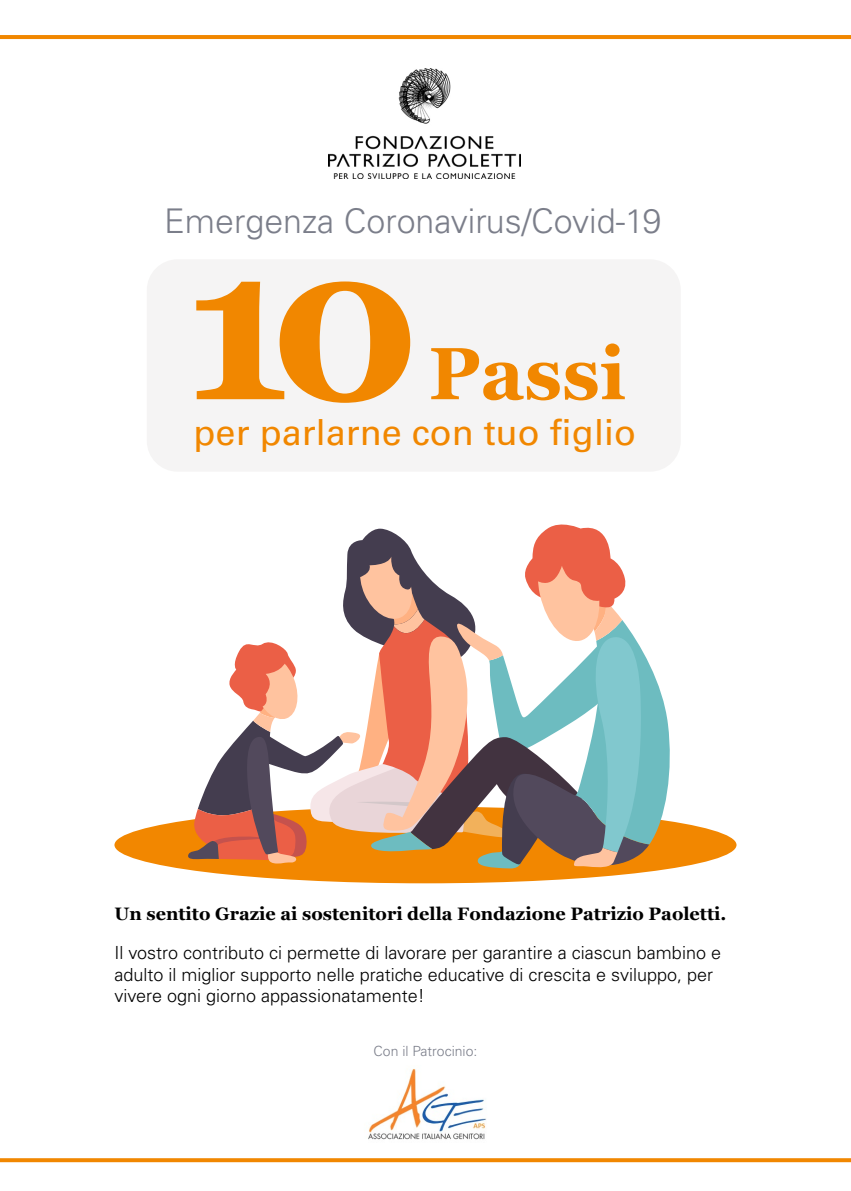
<style>
.page{position:relative;width:851px;height:1191px;background:#fff}
.page>*{position:absolute;margin:0;border:0;box-sizing:border-box;transform-origin:0 0}
.t1{font:700 217.2px "Georgia";color:#f18700}
.t2{font:700 73.6px "Georgia";color:#f18700}
.t3{font:36px "Univers LT Std";color:#f18700}
.t4{font:300 34px "Univers LT Std";color:#7b7e8a}
.t5{font:300 18px/21.6px "Univers LT Std";color:#000}
.t6{font:700 18px "Georgia";color:#000}
.t7{font:300 14px "Univers LT Std";color:#7b7e8a}
</style>
<div class="page">
<svg style="left:0;top:1158px;width:850px;height:4px;background:#f18d0d"></svg>
<hr style="left:0;top:35px;width:850px;height:4px;background:#f18700">
<div style="left:114px;top:806px;width:622px;height:77px;background:#f28700;border-radius:50%"></div>
<div style="left:148px;top:260px;width:531px;height:211px;background:#f5f4f4;border-radius:30px"></div>
<div style="left:147px;top:259px;width:533px;height:213px;border:2px solid #e0dddc;border-radius:30px"></div>
<img style="left:328px;top:69px;width:192px;height:109px">
<svg style="left:187px;top:524px;width:486px;height:347px"></svg>
<img style="left:368px;top:1069px;width:118px;height:71px">
<h3 class="t4" style="left:164px;top:200px;width:498px">Emergenza Coronavirus/Covid-19</h3>
<h1 class="t1" style="left:184px;top:160px;width:239px">10</h1>
<h3 class="t3" style="left:194px;top:410px;width:444px">per parlarne con tuo figlio</h3>
<h2 class="t2" style="left:428px;top:318px;width:199px">Passi</h2>
<p class="t6" style="left:114px;top:900px;width:613px">Un sentito Grazie ai sostenitori della Fondazione Patrizio Paoletti.</p>
<p class="t5" style="left:114px;top:942px;width:608px">Il vostro contributo ci permette di lavorare per garantire a ciascun bambino e adulto il miglior supporto nelle pratiche educative di crescita e sviluppo, per vivere ogni giorno appassionatamente!</p>
<p class="t7" style="left:373px;top:1042px;width:105px">Con il Patrocinio:</p>
</div>
